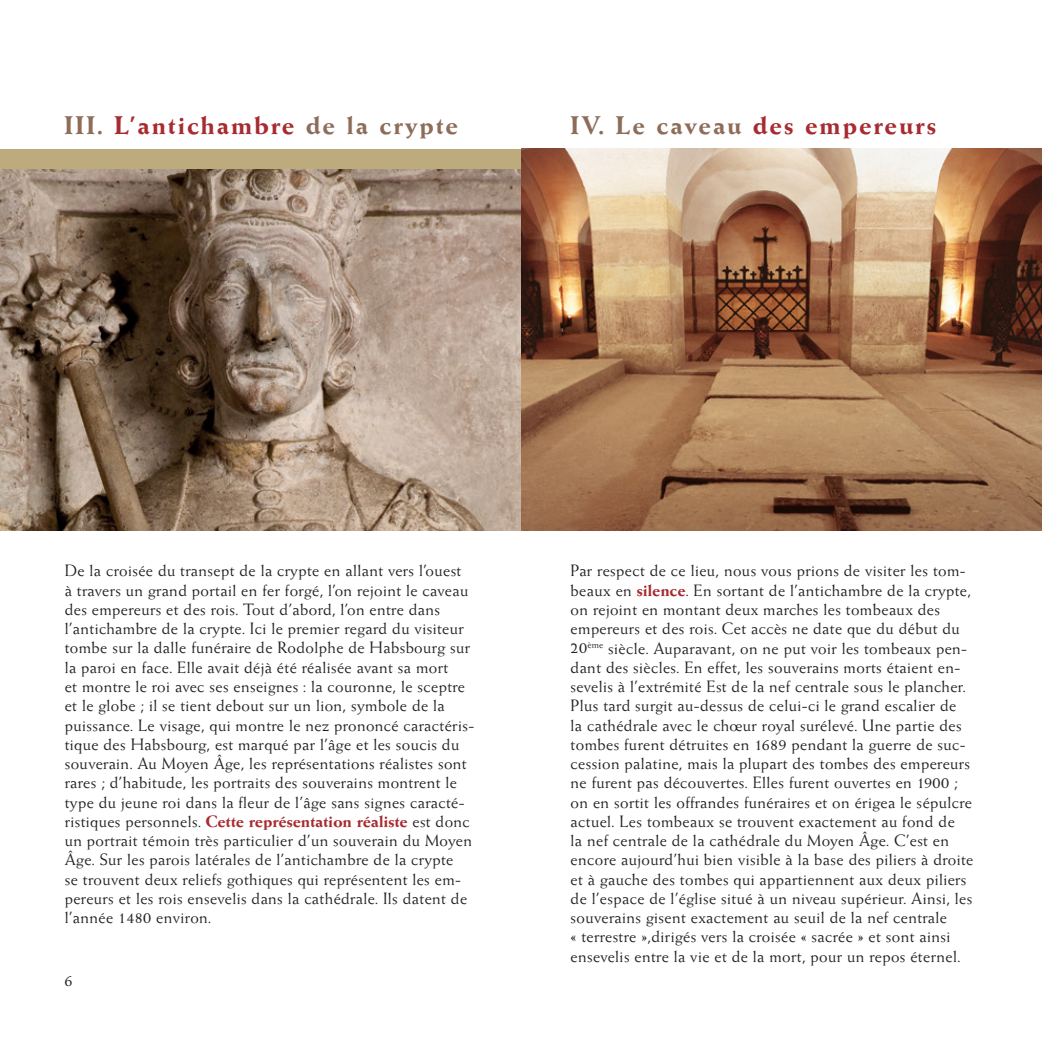
<style>
.page{position:relative;width:1042px;height:1042px;background:#fff}
.page>*{position:absolute;margin:0;border:0;box-sizing:border-box;transform-origin:0 0}
.t1{font:700 24.5px "Weiss SBOP";letter-spacing:.1em;color:#8d6d5a}
.t2{font:700 24.5px "Weiss SBOP";letter-spacing:.1em;color:#a72b30}
.t3{font:15.75px/19.2px "Weiss SBOP";letter-spacing:.025em;color:#231f20}
.s1{color:#a72b30}
.s2{color:#8d6d5a}
.s3{font-weight:700;color:#a72b30}
</style>
<div class="page">
<img style="left:0;top:169px;width:521px;height:362px">
<div style="left:0;top:149px;width:536px;height:20px;background:#bdab7e"></div>
<img style="left:521px;top:149px;width:521px;height:382px">
<h1 class="t1" style="left:64px;top:111px;width:395px">III. <span class="s1">L’antichambre</span> de la crypte</h1>
<h1 class="t2" style="left:570px;top:111px;width:367px"><span class="s2">IV. Le caveau</span> des empereurs</h1>
<p class="t3" style="left:65px;top:561px;width:411px">De la croisée du transept de la crypte en allant vers l’ouest<br>à travers un grand portail en fer forgé, l’on rejoint le caveau des empereurs et des rois. Tout d’abord, l’on entre dans l’antichambre de la crypte. Ici le premier regard du visiteur tombe sur la dalle funéraire de Rodolphe de Habsbourg sur la paroi en face. Elle avait déjà été réalisée avant sa mort<br>et montre le roi avec ses enseignes : la couronne, le sceptre et le globe ; il se tient debout sur un lion, symbole de la puissance. Le visage, qui montre le nez prononcé caractéris&shy;tique des Habsbourg, est marqué par l’âge et les soucis du souverain. Au Moyen Âge, les représentations réalistes sont rares ; d’habitude, les portraits des souverains montrent le type du jeune roi dans la fleur de l’âge sans signes caracté&shy;ristiques personnels. <span class="s3">Cette représentation réaliste</span> est donc un portrait témoin très particulier d’un souverain du Moyen Âge. Sur les parois latérales de l’antichambre de la crypte<br>se trouvent deux reliefs gothiques qui représentent les em&shy;pereurs et les rois ensevelis dans la cathédrale. Ils datent de l’année 1480 environ.</p>
<p class="t3" style="left:64px;top:971px;width:10px">6</p>
<p class="t3" style="left:570px;top:561px;width:404px">Par respect de ce lieu, nous vous prions de visiter les tom&shy;beaux en <span class="s3">silence</span>. En sortant de l’antichambre de la crypte, on rejoint en montant deux marches les tombeaux des empereurs et des rois. Cet accès ne date que du début du 20<sup>ème</sup> siècle. Auparavant, on ne put voir les tombeaux pen&shy;dant des siècles. En effet, les souverains morts étaient en&shy;sevelis à l’extrémité Est de la nef centrale sous le plancher.<br>Plus tard surgit au-dessus de celui-ci le grand escalier de<br>la cathédrale avec le chœur royal surélevé. Une partie des tombes furent détruites en 1689 pendant la guerre de suc&shy;cession palatine, mais la plupart des tombes des empereurs ne furent pas découvertes. Elles furent ouvertes en 1900 ; on en sortit les offrandes funéraires et on érigea le sépulcre actuel. Les tombeaux se trouvent exactement au fond de<br>la nef centrale de la cathédrale du Moyen Âge. C’est en encore aujourd’hui bien visible à la base des piliers à droite et à gauche des tombes qui appartiennent aux deux piliers de l’espace de l’église situé à un niveau supérieur. Ainsi, les souverains gisent exactement au seuil de la nef centrale<br>« terrestre »,dirigés vers la croisée « sacrée » et sont ainsi ensevelis entre la vie et de la mort, pour un repos éternel.</p>
</div>
